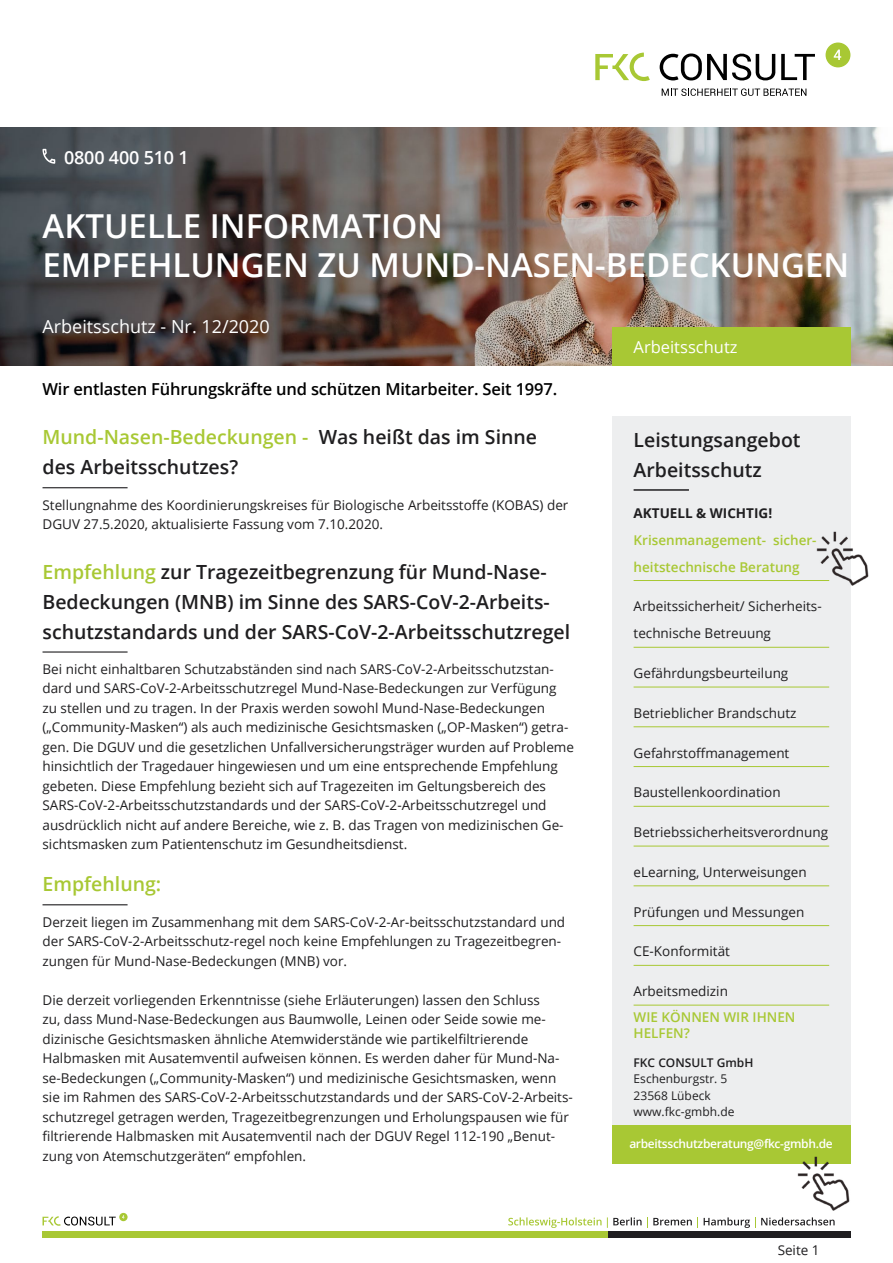
<style>
.page{position:relative;width:893px;height:1263px;background:#fff}
.page>*{position:absolute;margin:0;border:0;box-sizing:border-box;transform-origin:0 0}
.t1{font:600 33px/39px "Open Sans";color:#fff}
.t2{font:600 19.5px/30px "Open Sans";color:#1f1e20}
.t3{font:600 19.5px "Open Sans";color:#a8c834}
.t4{font:18px "Open Sans";color:#fff}
.t5{font:600 18px "Open Sans";letter-spacing:-.01em;color:#fff}
.t6{font:600 16.5px "Open Sans";letter-spacing:-.01em;color:#000}
.t7{font:16.5px "Open Sans";color:#fff}
.t8{font:13.5px/19.5px "Open Sans";color:#1f1e20}
.t9{font:600 13.5px/16.2px "Open Sans";color:#a8c834}
.t10{font:700 13.5px "Open Sans";color:#1f1e20}
.t11{font:12px/16.5px "Open Sans";color:#1f1e20}
.t12{font:600 12px "Open Sans";letter-spacing:-.025em;color:#fff}
.t13{font:600 12px "Open Sans";color:#1f1e20}
.s1{color:#a8c834}
</style>
<div class="page">
<svg style="left:595px;top:53px;width:55px;height:28px"></svg>
<svg style="left:660px;top:53px;width:115px;height:28px"></svg>
<svg style="left:781px;top:54px;width:34px;height:26px"></svg>
<div style="left:825px;top:43px;width:25px;height:24px;background:#a8c834;border-radius:50%"></div>
<svg style="left:834px;top:50px;width:7px;height:10px"></svg>
<svg style="left:662px;top:88px;width:144px;height:8px"></svg>
<svg style="left:43px;top:1216px;width:73px;height:10px"></svg>
<svg style="left:119px;top:1213px;width:9px;height:8px"></svg>
<div style="left:43px;top:1231px;width:578px;height:6px;background:#a8c834"></div>
<div style="left:608px;top:1231px;width:242px;height:6px;background:#1f1e20"></div>
<svg style="left:704px;top:1217px;width:131px;height:11px"></svg>
<svg style="left:508px;top:1217px;width:190px;height:11px"></svg>
<img style="left:0;top:128px;width:893px;height:238px">
<div style="left:612px;top:417px;width:238px;height:713px;background:#edeeef"></div>
<hr style="left:43px;top:487px;width:85px;height:1px;background:#1f1e20">
<hr style="left:43px;top:651px;width:85px;height:2px;background:#1f1e20">
<hr style="left:43px;top:904px;width:85px;height:1px;background:#1f1e20">
<div style="left:612px;top:327px;width:238px;height:39px;background:#a8c834"></div>
<svg style="left:43px;top:149px;width:12px;height:15px"></svg>
<img style="left:816px;top:531px;width:53px;height:54px">
<hr style="left:634px;top:580px;width:195px;height:1px;background:#a8c834">
<hr style="left:634px;top:647px;width:195px;height:1px;background:#a8c834">
<hr style="left:634px;top:687px;width:195px;height:1px;background:#a8c834">
<hr style="left:634px;top:726px;width:195px;height:1px;background:#a8c834">
<hr style="left:634px;top:766px;width:195px;height:1px;background:#a8c834">
<hr style="left:634px;top:806px;width:195px;height:1px;background:#a8c834">
<hr style="left:634px;top:846px;width:195px;height:1px;background:#a8c834">
<hr style="left:634px;top:885px;width:195px;height:1px;background:#a8c834">
<hr style="left:634px;top:925px;width:195px;height:1px;background:#a8c834">
<hr style="left:634px;top:965px;width:195px;height:1px;background:#a8c834">
<hr style="left:634px;top:1005px;width:195px;height:1px;background:#a8c834">
<hr style="left:634px;top:489px;width:55px;height:2px;background:#1f1e20">
<div style="left:612px;top:1125px;width:238px;height:38px;background:#a8c834"></div>
<img style="left:797px;top:1157px;width:53px;height:53px">
<h3 class="t5" style="left:64px;top:145px;width:126px">0800 400 510 1</h3>
<h1 class="t1" style="left:43px;top:206px;width:808px">AKTUELLE INFORMATION<br>EMPFEHLUNGEN ZU MUND-NASEN-BEDECKUNGEN</h1>
<h3 class="t4" style="left:43px;top:314px;width:229px">Arbeitsschutz - Nr. 12/2020</h3>
<p class="t6" style="left:43px;top:378px;width:516px">Wir entlasten Führungskräfte und schützen Mitarbeiter. Seit 1997.</p>
<h2 class="t2" style="left:43px;top:422px;width:496px"><span class="s1">Mund-Nasen-Bedeckungen -</span> Was heißt das im Sinne des Arbeitsschutzes?</h2>
<p class="t8" style="left:43px;top:495px;width:527px">Stellungnahme des Koordinierungskreises für Biologische Arbeitsstoffe (KOBAS) der<br>DGUV 27.5.2020, aktualisierte Fassung vom 7.10.2020.</p>
<h2 class="t2" style="left:43px;top:556px;width:529px"><span class="s1">Empfehlung</span> zur Tragezeitbegrenzung für Mund-Nase-<br>Bedeckungen (MNB) im Sinne des SARS-CoV-2-Arbeits&shy;schutzstandards und der SARS-CoV-2-Arbeitsschutzregel</h2>
<p class="t8" style="left:43px;top:659px;width:533px">Bei nicht einhaltbaren Schutzabständen sind nach SARS-CoV-2-Arbeitsschutzstan&shy;dard und SARS-CoV-2-Arbeitsschutzregel Mund-Nase-Bedeckungen zur Verfügung zu stellen und zu tragen. In der Praxis werden sowohl Mund-Nase-Bedeckungen („Community-Masken“) als auch medizinische Gesichtsmasken („OP-Masken“) getra&shy;gen. Die DGUV und die gesetzlichen Unfallversicherungsträger wurden auf Probleme hinsichtlich der Tragedauer hingewiesen und um eine entsprechende Empfehlung gebeten. Diese Empfehlung bezieht sich auf Tragezeiten im Geltungsbereich des SARS-CoV-2-Arbeitsschutzstandards und der SARS-CoV-2-Arbeitsschutzregel und ausdrücklich nicht auf andere Bereiche, wie z. B. das Tragen von medizinischen Ge&shy;sichtsmasken zum Patientenschutz im Gesundheitsdienst.</p>
<h2 class="t3" style="left:43px;top:871px;width:120px">Empfehlung:</h2>
<p class="t8" style="left:43px;top:912px;width:524px">Derzeit liegen im Zusammenhang mit dem SARS-CoV-2-Ar-beitsschutzstandard und der SARS-CoV-2-Arbeitsschutz-regel noch keine Empfehlungen zu Tragezeitbegren&shy;zungen für Mund-Nase-Bedeckungen (MNB) vor.</p>
<p class="t8" style="left:43px;top:990px;width:532px">Die derzeit vorliegenden Erkenntnisse (siehe Erläuterungen) lassen den Schluss<br>zu, dass Mund-Nase-Bedeckungen aus Baumwolle, Leinen oder Seide sowie me&shy;dizinische Gesichtsmasken ähnliche Atemwiderstände wie partikelfiltrierende Halbmasken mit Ausatemventil aufweisen können. Es werden daher für Mund-Na&shy;se-Bedeckungen („Community-Masken“) und medizinische Gesichtsmasken, wenn sie im Rahmen des SARS-CoV-2-Arbeitsschutzstandards und der SARS-CoV-2-Arbeits&shy;schutzregel getragen werden, Tragezeitbegrenzungen und Erholungspausen wie für filtrierende Halbmasken mit Ausatemventil nach der DGUV Regel 112-190 „Benut&shy;zung von Atemschutzgeräten“ empfohlen.</p>
<p class="t7" style="left:634px;top:336px;width:105px">Arbeitsschutz</p>
<h2 class="t2" style="left:634px;top:424px;width:168px">Leistungsangebot<br>Arbeitsschutz</h2>
<p class="t10" style="left:634px;top:503px;width:140px">AKTUELL &amp; WICHTIG!</p>
<p class="t9" style="left:634px;top:526px;width:185px;line-height:27px">Krisenmanagement- sicher&shy;heitstechnische Beratung</p>
<p class="t8" style="left:634px;top:593px;width:190px;line-height:27px">Arbeitssicherheit/ Sicherheits&shy;technische Betreuung</p>
<p class="t8" style="left:634px;top:663px;width:156px">Gefährdungsbeurteilung</p>
<p class="t8" style="left:634px;top:703px;width:164px">Betrieblicher Brandschutz</p>
<p class="t8" style="left:634px;top:743px;width:157px">Gefahrstoffmanagement</p>
<p class="t8" style="left:634px;top:782px;width:149px">Baustellenkoordination</p>
<p class="t8" style="left:634px;top:822px;width:196px">Betriebssicherheitsverordnung</p>
<p class="t8" style="left:634px;top:862px;width:175px">eLearning, Unterweisungen</p>
<p class="t8" style="left:634px;top:902px;width:172px">Prüfungen und Messungen</p>
<p class="t8" style="left:634px;top:941px;width:98px">CE-Konformität</p>
<p class="t8" style="left:634px;top:981px;width:96px">Arbeitsmedizin</p>
<p class="t9" style="left:634px;top:1009px;width:163px">WIE KÖNNEN WIR IHNEN<br>HELFEN?</p>
<p class="t13" style="left:634px;top:1054px;width:121px">FKC CONSULT GmbH</p>
<p class="t11" style="left:634px;top:1070px;width:102px">Eschenburgstr. 5<br>23568 Lübeck www.fkc-gmbh.de</p>
<p class="t12" style="left:629px;top:1136px;width:205px">arbeitsschutzberatung@fkc-gmbh.de</p>
<p class="t8" style="left:778px;top:1240px;width:43px">Seite 1</p>
</div>
